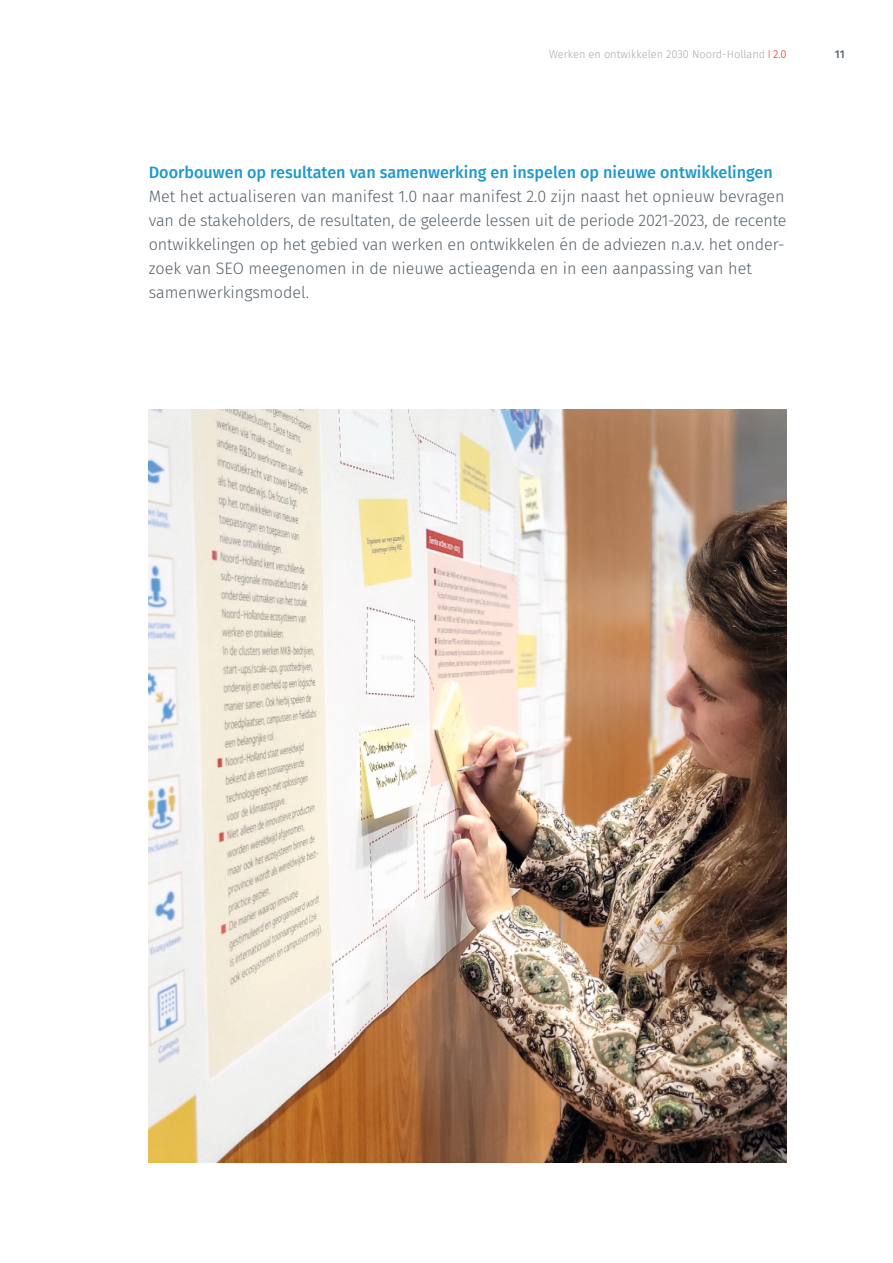
<style>
.page{position:relative;width:893px;height:1263px;background:#fff}
.page>*{position:absolute;margin:0;border:0;box-sizing:border-box;transform-origin:0 0}
.Body_11_pt{font:300 16.5px/24px "Fira Sans";letter-spacing:-.01em;color:#56616a}
.Subkop_blauw{font:500 16.5px "Fira Sans";color:#1e98cd}
.t1{font:300 11.25px "Fira Sans";color:#a6a9af}
.t2{font:500 11.25px "Fira Sans";color:#56616a}
.s1{font-weight:400;color:#dd2b1c}
.s2{color:#dd2b1c}
</style>
<div class="page">
<img style="left:149px;top:410px;width:638px;height:752px">
<p class="t1" style="left:549px;top:47px;width:239px">Werken en ontwikkelen 2030 Noord-Holland <span class="s1">I</span> <span class="s2">2.0</span></p>
<p class="t2" style="left:835px;top:45px;width:11px">11</p>
<p class="Subkop_blauw" style="left:149px;top:159px;width:626px">Doorbouwen op resultaten van samenwerking en inspelen op nieuwe ontwikkelingen</p>
<p class="Body_11_pt" style="left:149px;top:184px;width:639px">Met het actualiseren van manifest 1.0 naar manifest 2.0 zijn naast het opnieuw bevragen van de stakeholders, de resultaten, de geleerde lessen uit de periode 2021-2023, de recente ontwikkelingen op het gebied van werken en ontwikkelen én de adviezen n.a.v. het onder&shy;zoek van SEO meegenomen in de nieuwe actieagenda en in een aanpassing van het samenwerkingsmodel.</p>
</div>
